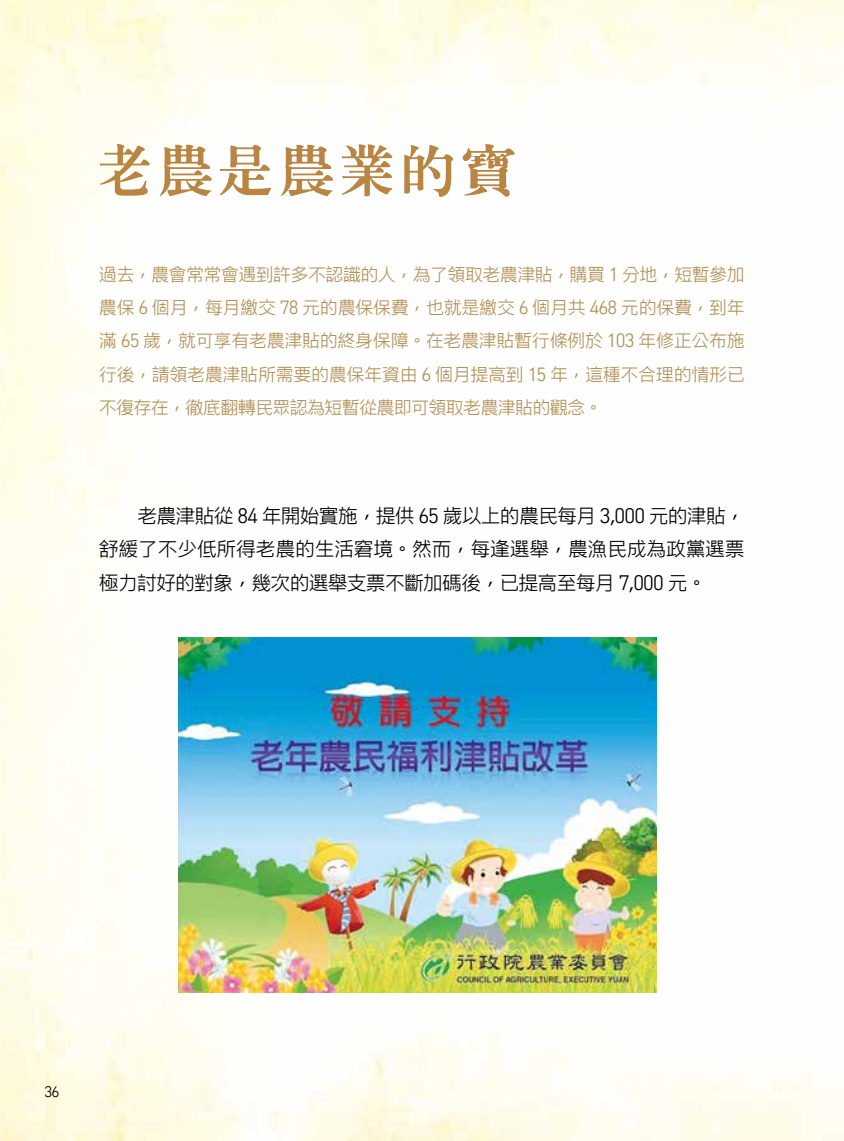
<style>
.page{position:relative;width:844px;height:1141px;background:#fff}
.page>*{position:absolute;margin:0;border:0;box-sizing:border-box;transform-origin:0 0}
.t1{font:57.75px "DF Ming XB WIN BF";letter-spacing:.05em;color:#b88542}
.t2{font:500 19.25px/33.2px "ARUD Jing Xi Hei B5 HK";letter-spacing:-.01em;color:#000;text-align:justify}
.t3{font:500 17.5px/33.2px "ARUD Jing Xi Hei B5 HK";letter-spacing:-.01em;color:#b29056;text-align:justify}
.t4{font:500 14px "ARUD Jing Xi Hei B5 HK";color:#000}
</style>
<div class="page">
<img style="left:0;top:0;width:843px;height:1141px">
<img style="left:179px;top:638px;width:477px;height:354px">
<h1 class="t1" style="left:97px;top:140px;width:423px">老農是農業的寶</h1>
<p class="t3" style="left:99px;top:258px;width:647px">過去，農會常常會遇到許多不認識的人，為了領取老農津貼，購買 1 分地，短暫參加農保 6 個月，每月繳交 78 元的農保保費，也就是繳交 6 個月共 468 元的保費，到年滿 65 歲，就可享有老農津貼的終身保障。在老農津貼暫行條例於 103 年修正公布施行後，請領老農津貼所需要的農保年資由 6 個月提高到 15 年，這種不合理的情形已不復存在，徹底翻轉民眾認為短暫從農即可領取老農津貼的觀念。</p>
<p class="t2" style="left:99px;top:499px;width:646px;text-indent:38px">老農津貼從 84 年開始實施，提供 65 歲以上的農民每月 3,000 元的津貼，舒緩了不少低所得老農的生活窘境。然而，每逢選舉，農漁民成為政黨選票極力討好的對象，幾次的選舉支票不斷加碼後，已提高至每月 7,000 元。</p>
<p class="t4" style="left:45px;top:1083px;width:16px">36</p>
</div>
